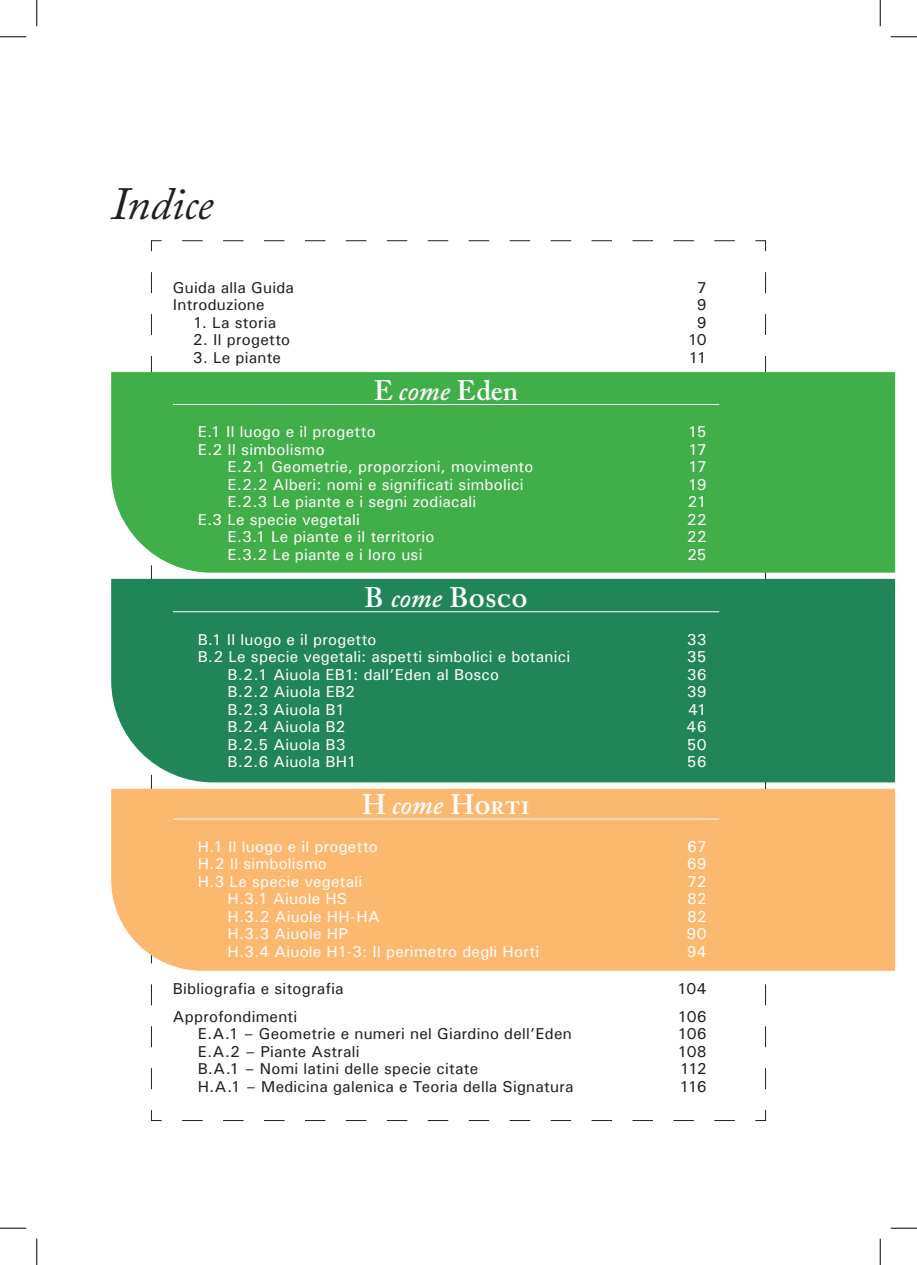
<style>
.page{position:relative;width:917px;height:1265px;background:#fff}
.page>*{position:absolute;margin:0;border:0;box-sizing:border-box;transform-origin:0 0}
.t1{font:italic 45.85px "Adobe Caslon Pro";letter-spacing:-.01em;color:#231f20}
.t2{font:600 28px "Adobe Caslon Pro";letter-spacing:-.005em;color:#fff}
.t3{font:500 15.75px "Univers";letter-spacing:.015em;color:#fff}
.t4{font:500 15.75px "Univers";letter-spacing:.015em;color:#231f20}
.s1{font-style:italic}
</style>
<div class="page">
<svg style="left:151px;top:240px;width:615px;height:880px"></svg>
<div style="left:111px;top:372px;width:784px;height:200px;background:#40ae49"></div>
<div style="left:111px;top:578px;width:784px;height:204px;background:#20865a"></div>
<div style="left:111px;top:788px;width:784px;height:182px;background:#fcb86e"></div>
<hr style="left:173px;top:404px;width:546px;height:1px;background:#fff">
<hr style="left:173px;top:611px;width:546px;height:1px;background:#fff">
<hr style="left:173px;top:818px;width:546px;height:1px;background:#fff">
<svg style="left:0;top:36px;width:26px;height:1px"></svg>
<svg style="left:891px;top:36px;width:26px;height:1px"></svg>
<svg style="left:0;top:1227px;width:26px;height:1px"></svg>
<svg style="left:891px;top:1227px;width:26px;height:1px"></svg>
<svg style="left:36px;top:0;width:1px;height:26px"></svg>
<svg style="left:36px;top:1238px;width:1px;height:26px"></svg>
<svg style="left:880px;top:0;width:1px;height:26px"></svg>
<svg style="left:880px;top:1238px;width:1px;height:26px"></svg>
<h1 class="t1" style="left:111px;top:176px;width:104px">Indice</h1>
<p class="t4" style="left:173px;top:277px;width:123px">Guida alla Guida</p>
<p class="t4" style="left:697px;top:277px;width:11px">7</p>
<p class="t4" style="left:173px;top:294px;width:93px">Introduzione</p>
<p class="t4" style="left:697px;top:294px;width:11px">9</p>
<p class="t4" style="left:193px;top:312px;width:85px">1. La storia</p>
<p class="t4" style="left:697px;top:312px;width:11px">9</p>
<p class="t4" style="left:193px;top:329px;width:99px">2. Il progetto</p>
<p class="t4" style="left:688px;top:329px;width:21px">10</p>
<p class="t4" style="left:193px;top:347px;width:90px">3. Le piante</p>
<p class="t4" style="left:689px;top:347px;width:20px">11</p>
<h2 class="t2" style="left:374px;top:374px;width:146px">E <span class="s1">come</span> Eden</h2>
<p class="t3" style="left:198px;top:422px;width:179px">E.1 Il luogo e il progetto</p>
<p class="t3" style="left:688px;top:422px;width:20px">15</p>
<p class="t3" style="left:198px;top:439px;width:128px">E.2 Il simbolismo</p>
<p class="t3" style="left:688px;top:439px;width:20px">17</p>
<p class="t3" style="left:227px;top:457px;width:307px">E.2.1 Geometrie, proporzioni, movimento</p>
<p class="t3" style="left:688px;top:457px;width:20px">17</p>
<p class="t3" style="left:227px;top:474px;width:297px">E.2.2 Alberi: nomi e significati simbolici</p>
<p class="t3" style="left:688px;top:474px;width:20px">19</p>
<p class="t3" style="left:227px;top:492px;width:250px">E.2.3 Le piante e i segni zodiacali</p>
<p class="t3" style="left:687px;top:492px;width:21px">21</p>
<p class="t3" style="left:198px;top:509px;width:164px">E.3 Le specie vegetali</p>
<p class="t3" style="left:687px;top:509px;width:21px">22</p>
<p class="t3" style="left:227px;top:527px;width:209px">E.3.1 Le piante e il territorio</p>
<p class="t3" style="left:687px;top:527px;width:21px">22</p>
<p class="t3" style="left:227px;top:544px;width:196px">E.3.2 Le piante e i loro usi</p>
<p class="t3" style="left:687px;top:544px;width:21px">25</p>
<h2 class="t2" style="left:365px;top:581px;width:164px">B <span class="s1">come</span> Bosco</h2>
<p class="t3" style="left:198px;top:629px;width:180px">B.1 Il luogo e il progetto</p>
<p class="t3" style="left:687px;top:629px;width:21px">33</p>
<p class="t3" style="left:198px;top:646px;width:374px">B.2 Le specie vegetali: aspetti simbolici e botanici</p>
<p class="t3" style="left:687px;top:646px;width:21px">35</p>
<p class="t3" style="left:227px;top:664px;width:273px">B.2.1 Aiuola EB1: dall’Eden al Bosco</p>
<p class="t3" style="left:687px;top:664px;width:21px">36</p>
<p class="t3" style="left:227px;top:681px;width:129px">B.2.2 Aiuola EB2</p>
<p class="t3" style="left:687px;top:681px;width:21px">39</p>
<p class="t3" style="left:227px;top:699px;width:119px">B.2.3 Aiuola B1</p>
<p class="t3" style="left:688px;top:699px;width:20px">41</p>
<p class="t3" style="left:227px;top:716px;width:119px">B.2.4 Aiuola B2</p>
<p class="t3" style="left:687px;top:716px;width:22px">46</p>
<p class="t3" style="left:227px;top:734px;width:120px">B.2.5 Aiuola B3</p>
<p class="t3" style="left:687px;top:734px;width:22px">50</p>
<p class="t3" style="left:227px;top:751px;width:131px">B.2.6 Aiuola BH1</p>
<p class="t3" style="left:687px;top:751px;width:21px">56</p>
<h2 class="t2" style="left:362px;top:788px;width:169px">H <span class="s1">come</span> Horti</h2>
<p class="t3" style="left:198px;top:836px;width:182px">H.1 Il luogo e il progetto</p>
<p class="t3" style="left:687px;top:836px;width:21px">67</p>
<p class="t3" style="left:198px;top:853px;width:131px">H.2 Il simbolismo</p>
<p class="t3" style="left:687px;top:853px;width:21px">69</p>
<p class="t3" style="left:198px;top:871px;width:166px">H.3 Le specie vegetali</p>
<p class="t3" style="left:687px;top:871px;width:21px">72</p>
<p class="t3" style="left:227px;top:888px;width:121px">H.3.1 Aiuole HS</p>
<p class="t3" style="left:687px;top:888px;width:21px">82</p>
<p class="t3" style="left:227px;top:906px;width:154px">H.3.2 Aiuole HH-HA</p>
<p class="t3" style="left:687px;top:906px;width:21px">82</p>
<p class="t3" style="left:227px;top:923px;width:122px">H.3.3 Aiuole HP</p>
<p class="t3" style="left:686px;top:923px;width:22px">90</p>
<p class="t3" style="left:227px;top:941px;width:313px">H.3.4 Aiuole H1-3: Il perimetro degli Horti</p>
<p class="t3" style="left:687px;top:941px;width:22px">94</p>
<p class="t4" style="left:173px;top:978px;width:172px">Bibliografia e sitografia</p>
<p class="t4" style="left:677px;top:978px;width:31px">104</p>
<p class="t4" style="left:173px;top:1006px;width:126px">Approfondimenti</p>
<p class="t4" style="left:677px;top:1006px;width:31px">106</p>
<p class="t4" style="left:198px;top:1023px;width:375px">E.A.1 – Geometrie e numeri nel Giardino dell’Eden</p>
<p class="t4" style="left:677px;top:1023px;width:31px">106</p>
<p class="t4" style="left:198px;top:1041px;width:163px">E.A.2 – Piante Astrali</p>
<p class="t4" style="left:677px;top:1041px;width:31px">108</p>
<p class="t4" style="left:198px;top:1058px;width:282px">B.A.1 – Nomi latini delle specie citate</p>
<p class="t4" style="left:680px;top:1058px;width:28px">112</p>
<p class="t4" style="left:198px;top:1076px;width:377px">H.A.1 – Medicina galenica e Teoria della Signatura</p>
<p class="t4" style="left:679px;top:1076px;width:29px">116</p>
</div>
